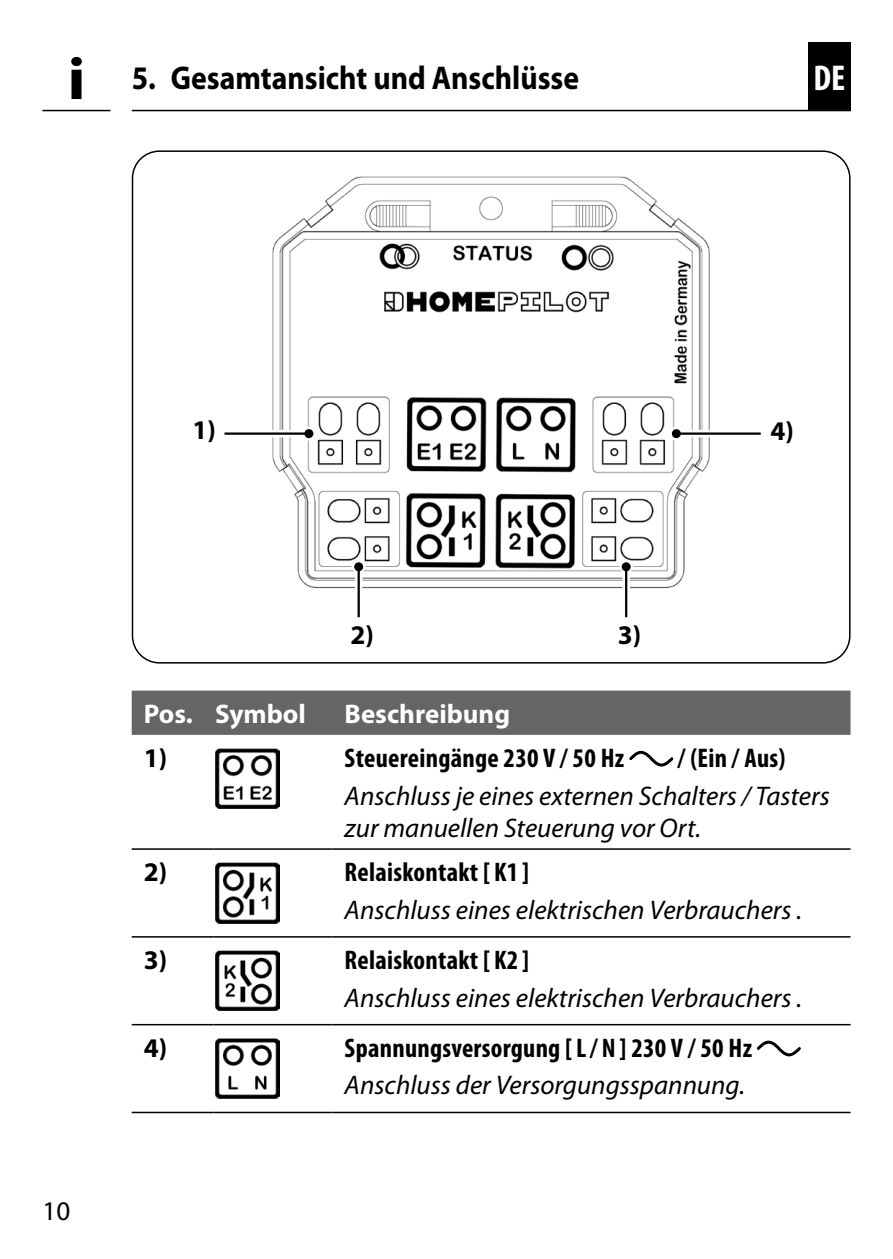
<style>
.page{position:relative;width:893px;height:1259px;background:#fff}
.page>*{position:absolute;margin:0;border:0;box-sizing:border-box;transform-origin:0 0}
.INFO-Icon{font:700 60px "Myriad Pro";color:#000;scale:1.1 1}
.t1{font:700 condensed 36px "Myriad Pro";color:#fff}
.Kapitel_ab_2_-_DE{font:700 33px "Myriad Pro";color:#000;scale:.9 1}
.Fließtext_-_DE{font:italic 27px/32.4px "Myriad Pro";color:#000}
.Fließtext_-_DE-2{font:700 condensed 27px "Myriad Pro";letter-spacing:.01em;color:#000}
.Untertitel_-_DE{font:700 27px "Myriad Pro";color:#fff}
.Untertitel_-_DE-2{font:700 27px "Myriad Pro";color:#000}
.t2{font:27px "Myriad Pro";color:#000}
</style>
<div class="page">
<div style="left:808px;top:42px;width:42px;height:69px;background:#000"></div>
<img style="left:132px;top:153px;width:718px;height:465px">
<div style="left:225px;top:430px;width:80px;height:7px;background:#fff"></div>
<svg style="left:303px;top:426px;width:13px;height:14px"></svg>
<hr style="left:225px;top:432px;width:84px;height:3px;background:#000">
<div style="left:304px;top:429px;width:9px;height:9px;background:#000;border-radius:50%"></div>
<svg style="left:355px;top:572px;width:7px;height:45px"></svg>
<svg style="left:352px;top:560px;width:14px;height:13px"></svg>
<hr style="left:358px;top:567px;width:2px;height:50px;background:#000">
<div style="left:354px;top:562px;width:9px;height:9px;background:#000;border-radius:50%"></div>
<svg style="left:622px;top:572px;width:8px;height:45px"></svg>
<svg style="left:619px;top:560px;width:14px;height:13px"></svg>
<hr style="left:625px;top:567px;width:2px;height:50px;background:#000">
<div style="left:622px;top:562px;width:9px;height:9px;background:#000;border-radius:50%"></div>
<div style="left:680px;top:430px;width:81px;height:7px;background:#fff"></div>
<div style="left:669px;top:426px;width:13px;height:14px;background:#fff;border-radius:50%"></div>
<hr style="left:676px;top:432px;width:85px;height:3px;background:#000">
<div style="left:672px;top:429px;width:9px;height:9px;background:#000;border-radius:50%"></div>
<div style="left:132px;top:690px;width:718px;height:45px;background:#646567"></div>
<hr style="left:132px;top:848px;width:82px;height:2px;background:#000">
<hr style="left:214px;top:848px;width:119px;height:2px;background:#000">
<hr style="left:333px;top:848px;width:517px;height:2px;background:#000">
<hr style="left:132px;top:936px;width:82px;height:1px;background:#000">
<hr style="left:214px;top:936px;width:119px;height:1px;background:#000">
<hr style="left:333px;top:936px;width:517px;height:1px;background:#000">
<hr style="left:132px;top:1024px;width:82px;height:1px;background:#000">
<hr style="left:214px;top:1024px;width:119px;height:1px;background:#000">
<hr style="left:333px;top:1024px;width:517px;height:1px;background:#000">
<hr style="left:132px;top:1111px;width:82px;height:2px;background:#000">
<hr style="left:214px;top:1111px;width:119px;height:2px;background:#000">
<hr style="left:333px;top:1111px;width:517px;height:2px;background:#000">
<img style="left:215px;top:748px;width:64px;height:61px">
<svg style="left:629px;top:750px;width:44px;height:17px"></svg>
<img style="left:215px;top:863px;width:64px;height:60px">
<img style="left:215px;top:950px;width:64px;height:61px">
<img style="left:215px;top:1038px;width:64px;height:60px">
<svg style="left:757px;top:1040px;width:44px;height:17px"></svg>
<hr style="left:132px;top:110px;width:719px;height:1px;background:#000">
<hr style="left:42px;top:110px;width:68px;height:1px;background:#000">
<p class="INFO-Icon" style="left:67px;top:45px;width:18px">i</p>
<p class="Kapitel_ab_2_-_DE" style="left:132px;top:59px;width:499px">5. Gesamtansicht und Anschlüsse</p>
<h2 class="t1" style="left:813px;top:58px;width:33px">DE</h2>
<p class="Untertitel_-_DE-2" style="left:193px;top:415px;width:25px">1)</p>
<p class="Untertitel_-_DE-2" style="left:770px;top:416px;width:25px">4)</p>
<p class="Untertitel_-_DE-2" style="left:350px;top:619px;width:25px">2)</p>
<p class="Untertitel_-_DE-2" style="left:618px;top:619px;width:25px">3)</p>
<p class="t2" style="left:43px;top:1196px;width:29px">10</p>
<p class="Untertitel_-_DE" style="left:144px;top:698px;width:51px">Pos.</p>
<p class="Untertitel_-_DE" style="left:215px;top:698px;width:92px">Symbol</p>
<p class="Untertitel_-_DE" style="left:345px;top:698px;width:167px">Beschreibung</p>
<p class="Untertitel_-_DE-2" style="left:144px;top:743px;width:25px">1)</p>
<p class="Fließtext_-_DE-2" style="left:345px;top:743px;width:281px">Steuereingänge 230 V / 50 Hz</p>
<p class="Fließtext_-_DE-2" style="left:678px;top:743px;width:109px">/ (Ein / Aus)</p>
<p class="Fließtext_-_DE" style="left:345px;top:780px;width:487px">Anschluss je eines externen Schalters / Tasters zur manuellen Steuerung vor Ort.</p>
<p class="Untertitel_-_DE-2" style="left:144px;top:857px;width:25px">2)</p>
<p class="Fließtext_-_DE-2" style="left:345px;top:857px;width:186px">Relaiskontakt [ K1 ]</p>
<p class="Fließtext_-_DE" style="left:345px;top:894px;width:459px">Anschluss eines elektrischen Verbrauchers .</p>
<p class="Untertitel_-_DE-2" style="left:144px;top:945px;width:25px">3)</p>
<p class="Fließtext_-_DE-2" style="left:345px;top:945px;width:186px">Relaiskontakt [ K2 ]</p>
<p class="Fließtext_-_DE" style="left:345px;top:982px;width:459px">Anschluss eines elektrischen Verbrauchers .</p>
<p class="Untertitel_-_DE-2" style="left:144px;top:1032px;width:25px">4)</p>
<p class="Fließtext_-_DE-2" style="left:345px;top:1033px;width:409px">Spannungsversorgung [L/ N ] 230 V / 50 Hz</p>
<p class="Fließtext_-_DE" style="left:345px;top:1069px;width:402px">Anschluss der Versorgungsspannung.</p>
</div>
